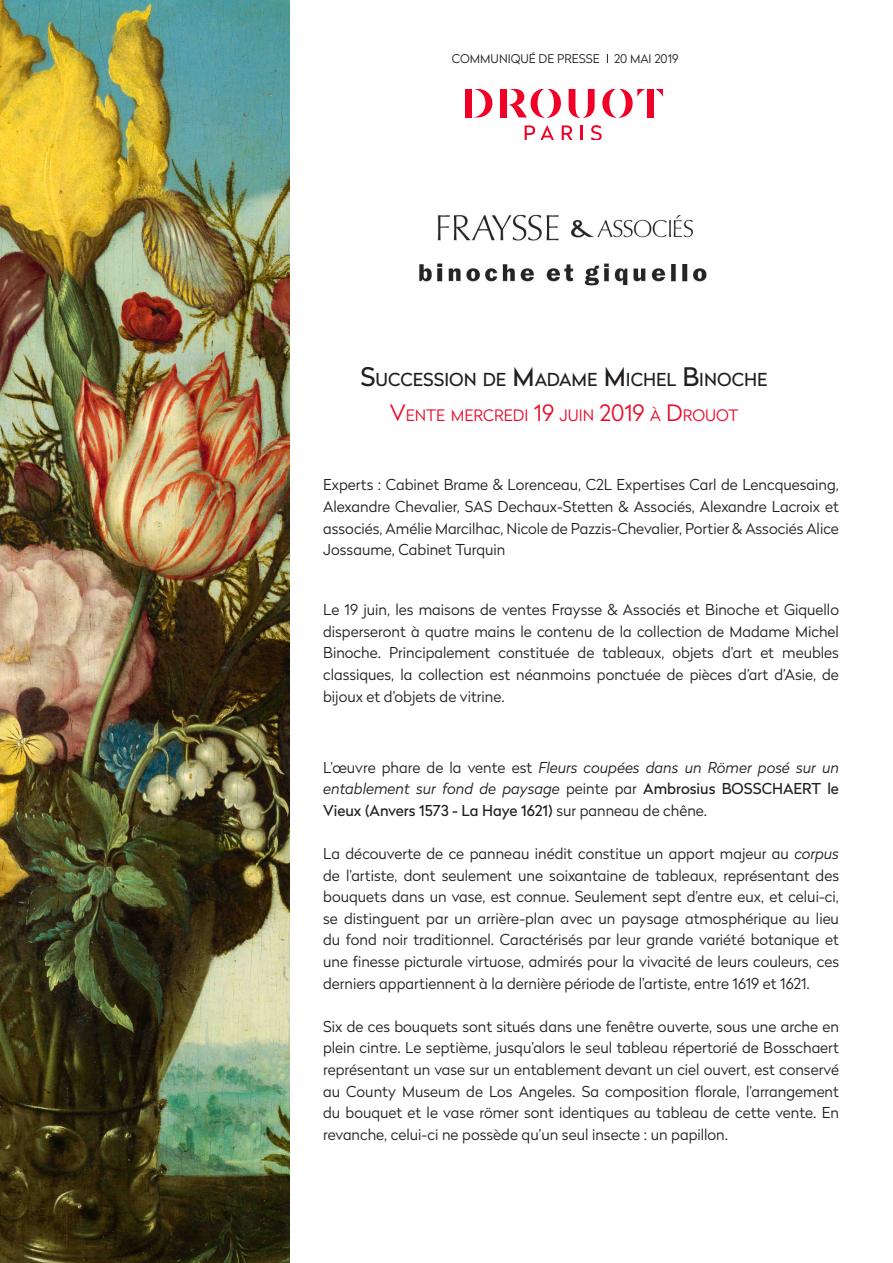
<style>
.page{position:relative;width:893px;height:1263px;background:#fff}
.page>*{position:absolute;margin:0;border:0;box-sizing:border-box;transform-origin:0 0}
.t1{font:17.85px "Radikal";color:#231f20}
.t2{font:300 15.75px "Radikal";color:#ec0928}
.t3{font:300 15px/21.6px "Radikal";color:#231f20;text-align:justify}
.t4{font:italic 300 15px/21.6px "Radikal";color:#231f20;text-align:justify}
.t5{font:300 12px "Radikal";color:#231f20}
.s1{font-size:25.5px}
.s2{font-size:22.5px}
.s3{font-style:normal}
.s4{font-weight:400;font-style:normal}
.s5{font-style:italic}
</style>
<div class="page">
<img style="left:0;top:0;width:289px;height:1263px">
<svg style="left:525px;top:125px;width:29px;height:15px"></svg>
<svg style="left:562px;top:125px;width:11px;height:15px"></svg>
<svg style="left:581px;top:125px;width:2px;height:15px"></svg>
<svg style="left:591px;top:125px;width:11px;height:15px"></svg>
<svg style="left:569px;top:89px;width:26px;height:29px"></svg>
<div style="left:500px;top:89px;width:7px;height:28px;background:#ef0027"></div>
<svg style="left:509px;top:89px;width:52px;height:29px"></svg>
<div style="left:465px;top:89px;width:7px;height:28px;background:#ef0027"></div>
<svg style="left:474px;top:89px;width:18px;height:28px"></svg>
<svg style="left:655px;top:89px;width:8px;height:8px"></svg>
<svg style="left:602px;top:89px;width:43px;height:29px"></svg>
<div style="left:647px;top:89px;width:7px;height:28px;background:#ef0027"></div>
<img style="left:419px;top:263px;width:288px;height:23px">
<img style="left:437px;top:214px;width:256px;height:27px">
<p class="t5" style="left:452px;top:50px;width:228px">COMMUNIQUÉ DE PRESSE 20 MAI 2019</p>
<p class="t1" style="left:360px;top:367px;width:409px"><span class="s1">S</span>UCCESSION DE <span class="s1">M</span>ADAM E <span class="s1">M</span>ICHEL <span class="s1">B</span>INOCHE</p>
<p class="t2" style="left:390px;top:404px;width:350px"><span class="s2">V</span>ENTE MERCREDI <span class="s2">19</span> JUIN <span class="s2">2019</span> À <span class="s2">D</span>ROUOT</p>
<p class="t3" style="left:323px;top:473px;width:517px">Experts : Cabinet Brame &amp; Lorenceau, C2L Expertises Carl de Lencquesaing, Alexandre Chevalier, SAS Dechaux-Stetten &amp; Associés, Alexandre Lacroix et associés, Amélie Marcilhac, Nicole de Pazzis-Chevalier, Portier &amp; Associés Alice Jossaume, Cabinet Turquin</p>
<p class="t3" style="left:323px;top:598px;width:517px">Le 19 juin, les maisons de ventes Fraysse &amp; Associés et Binoche et Giquello disperseront à quatre mains le contenu de la collection de Madame Michel Binoche. Principalement constituée de tableaux, objets d’art et meubles classiques, la collection est néanmoins ponctuée de pièces d’art d’Asie, de bijoux et d’objets de vitrine.</p>
<p class="t4" style="left:323px;top:756px;width:517px"><span class="s3">L’œuvre phare de la vente est</span> Fleurs coupées dans un Römer posé sur un entablement sur fond de paysage <span class="s3">peinte par</span> <span class="s4">Ambrosius BOSSCHAERT le Vieux (Anvers 1573 - La Haye 1621)</span> <span class="s3">sur panneau de chêne.</span></p>
<p class="t3" style="left:323px;top:842px;width:517px">La découverte de ce panneau inédit constitue un apport majeur au <span class="s5">corpus </span>de l’artiste, dont seulement une soixantaine de tableaux, représentant des bouquets dans un vase, est connue. Seulement sept d’entre eux, et celui-ci, se distinguent par un arrière-plan avec un paysage atmosphérique au lieu du fond noir traditionnel. Caractérisés par leur grande variété botanique et une finesse picturale virtuose, admirés pour la vivacité de leurs couleurs, ces derniers appartiennent à la dernière période de l’artiste, entre 1619 et 1621.</p>
<p class="t3" style="left:323px;top:1015px;width:517px">Six de ces bouquets sont situés dans une fenêtre ouverte, sous une arche en plein cintre. Le septième, jusqu’alors le seul tableau répertorié de Bosschaert représentant un vase sur un entablement devant un ciel ouvert, est conservé au County Museum de Los Angeles. Sa composition florale, l’arrangement du bouquet et le vase römer sont identiques au tableau de cette vente. En revanche, celui-ci ne possède qu’un seul insecte : un papillon.</p>
</div>
